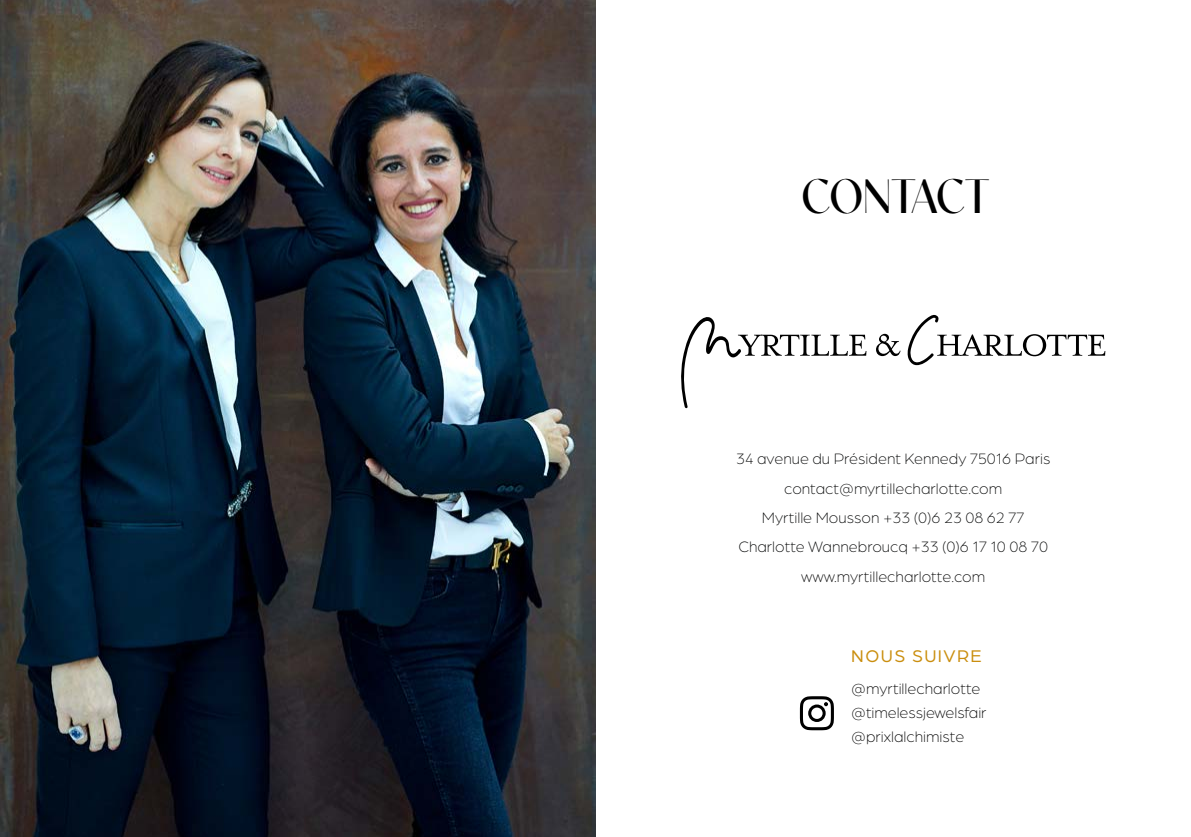
<style>
.page{position:relative;width:1191px;height:837px;background:#fff}
.page>*{position:absolute;margin:0;border:0;box-sizing:border-box;transform-origin:0 0}
.t1{font:48px "Contralto Big";letter-spacing:-.01em;color:#000}
.t2{font:18px "Arboria";letter-spacing:.08em;color:#ca8e0e}
.t3{font:300 16px/29.3px "Arboria";color:#010202;text-align:center}
.t4{font:300 16px/23.7px "Arboria";color:#000}
</style>
<div class="page">
<img style="left:0;top:0;width:595px;height:836px">
<svg style="left:876px;top:334px;width:24px;height:22px"></svg>
<svg style="left:681px;top:317px;width:185px;height:91px"></svg>
<svg style="left:907px;top:315px;width:198px;height:51px"></svg>
<svg style="left:800px;top:696px;width:34px;height:34px"></svg>
<h1 class="t1" style="left:801px;top:160px;width:189px">CONTACT</h1>
<p class="t3" style="left:736px;top:443px;width:316px">34 avenue du Président Kennedy 75016 Paris contact@myrtillecharlotte.com<br>Myrtille Mousson +33 (0)6 23 08 62 77<br>Charlotte Wannebroucq +33 (0)6 17 10 08 70</p>
<p class="t4" style="left:801px;top:564px;width:185px">www.myrtillecharlotte.com</p>
<p class="t2" style="left:851px;top:644px;width:132px">NOUS SUIVRE</p>
<p class="t4" style="left:851px;top:676px;width:137px">@myrtillecharlotte @timelessjewelsfair @prixlalchimiste</p>
</div>
